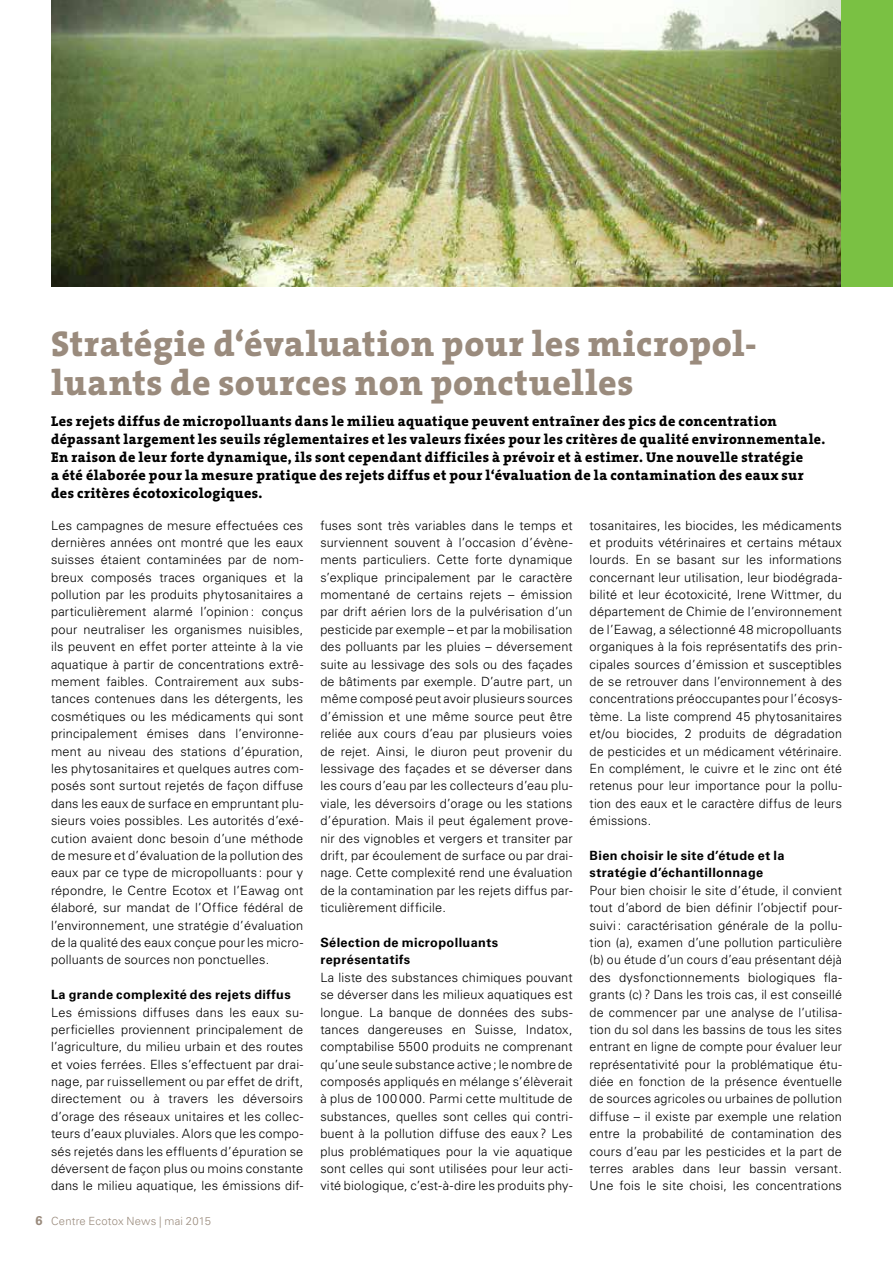
<style>
.page{position:relative;width:893px;height:1263px;background:#fff}
.page>*{position:absolute;margin:0;border:0;box-sizing:border-box;transform-origin:0 0}
.t1{font:800 36px/39px "The Serif";letter-spacing:.015em;color:#9a8b7d}
.t2{font:800 14.25px/18px "The Serif";letter-spacing:.03em;color:#000}
.t3{font:300 12.75px/17.4px "Univers LT";letter-spacing:.015em;color:#000;text-align:justify}
.t4{font:700 12.75px/17.4px "Univers LT";letter-spacing:.03em;color:#000}
.t5{font:300 11.25px "Univers LT";letter-spacing:.015em;color:#9a8b7d}
.s1{font-weight:700;font-size:12.75px}
</style>
<div class="page">
<img style="left:51px;top:0;width:791px;height:286px">
<div style="left:842px;top:0;width:51px;height:286px;background:#7ac143"></div>
<h1 class="t1" style="left:51px;top:324px;width:707px">Stratégie d‘évaluation pour les micropol&shy;luants de sources non ponctuelles</h1>
<p class="t2" style="left:51px;top:412px;width:776px">Les rejets diffus de micropolluants dans le milieu aquatique peuvent entraîner des pics de concentration dépassant largement les seuils réglementaires et les valeurs fixées pour les critères de qualité environnementale.<br>En raison de leur forte dynamique, ils sont cependant difficiles à prévoir et à estimer. Une nouvelle stratégie<br>a été élaborée pour la mesure pratique des rejets diffus et pour l‘évaluation de la contamination des eaux sur des critères écotoxicologiques.</p>
<p class="t3" style="left:51px;top:516px;width:254px">Les campagnes de mesure effectuées ces dernières années ont montré que les eaux suisses étaient contaminées par de nom&shy;breux composés traces organiques et la pollution par les produits phytosanitaires a particulièrement alarmé l’opinion : conçus pour neutraliser les organismes nuisibles, ils peuvent en effet porter atteinte à la vie aquatique à partir de concentrations extrê&shy;mement faibles. Contrairement aux subs&shy;tances contenues dans les détergents, les cosmétiques ou les médicaments qui sont principalement émises dans l’environne&shy;ment au niveau des stations d’épuration, les phytosanitaires et quelques autres com&shy;posés sont surtout rejetés de façon diffuse dans les eaux de surface en empruntant plu&shy;sieurs voies possibles. Les autorités d’exé&shy;cution avaient donc besoin d’une méthode de mesure et d’évaluation de la pollution des eaux par ce type de micropolluants : pour y répondre, le Centre Ecotox et l’Eawag ont élaboré, sur mandat de l’Office fédéral de l’environnement, une stratégie d’évaluation de la qualité des eaux conçue pour les micro&shy;polluants de sources non ponctuelles.</p>
<p class="t4" style="left:51px;top:986px;width:241px">La grande complexité des rejets diffus</p>
<p class="t3" style="left:51px;top:1003px;width:254px">Les émissions diffuses dans les eaux su&shy;perficielles proviennent principalement de l’agriculture, du milieu urbain et des routes et voies ferrées. Elles s’effectuent par drai&shy;nage, par ruissellement ou par effet de drift, directement ou à travers les déversoirs d’orage des réseaux unitaires et les collec&shy;teurs d’eaux pluviales. Alors que les compo&shy;sés rejetés dans les effluents d’épuration se déversent de façon plus ou moins constante dans le milieu aquatique, les émissions dif-</p>
<p class="t5" style="left:35px;top:1214px;width:177px"><span class="s1">6</span> Centre Ecotox News | mai 2015</p>
<p class="t3" style="left:320px;top:516px;width:254px">fuses sont très variables dans le temps et surviennent souvent à l’occasion d’évène&shy;ments particuliers. Cette forte dynamique s’explique principalement par le caractère momentané de certains rejets – émission par drift aérien lors de la pulvérisation d’un pesticide par exemple – et par la mobilisation des polluants par les pluies – déversement suite au lessivage des sols ou des façades de bâtiments par exemple. D’autre part, un même composé peut avoir plusieurs sources d’émission et une même source peut être reliée aux cours d’eau par plusieurs voies de rejet. Ainsi, le diuron peut provenir du lessivage des façades et se déverser dans les cours d’eau par les collecteurs d’eau plu&shy;viale, les déversoirs d’orage ou les stations d’épuration. Mais il peut également prove&shy;nir des vignobles et vergers et transiter par drift, par écoulement de surface ou par drai&shy;nage. Cette complexité rend une évaluation de la contamination par les rejets diffus par&shy;ticulièrement difficile.</p>
<p class="t4" style="left:320px;top:934px;width:179px">Sélection de micropolluants représentatifs</p>
<p class="t3" style="left:320px;top:968px;width:254px">La liste des substances chimiques pouvant se déverser dans les milieux aquatiques est longue. La banque de données des subs&shy;tances dangereuses en Suisse, Indatox, comptabilise 5500 produits ne comprenant qu’une seule substance active ; le nombre de composés appliqués en mélange s’élèverait à plus de 100 000. Parmi cette multitude de substances, quelles sont celles qui contri&shy;buent à la pollution diffuse des eaux ? Les plus problématiques pour la vie aquatique sont celles qui sont utilisées pour leur acti&shy;vité biologique, c’est-à-dire les produits phy-</p>
<p class="t3" style="left:590px;top:516px;width:254px">tosanitaires, les biocides, les médicaments et produits vétérinaires et certains métaux lourds. En se basant sur les informations concernant leur utilisation, leur biodégrada&shy;bilité et leur écotoxicité, Irene Wittmer, du département de Chimie de l’environnement de l’Eawag, a sélectionné 48 micropolluants organiques à la fois représentatifs des prin&shy;cipales sources d’émission et susceptibles de se retrouver dans l’environnement à des concentrations préoccupantes pour l’écosys&shy;tème. La liste comprend 45 phytosanitaires et/ou biocides, 2 produits de dégradation de pesticides et un médicament vétérinaire.<br>En complément, le cuivre et le zinc ont été retenus pour leur importance pour la pollu&shy;tion des eaux et le caractère diffus de leurs émissions.</p>
<p class="t4" style="left:590px;top:847px;width:196px">Bien choisir le site d’étude et la stratégie d’échantillonnage</p>
<p class="t3" style="left:590px;top:881px;width:254px">Pour bien choisir le site d’étude, il convient tout d’abord de bien définir l’objectif pour&shy;suivi : caractérisation générale de la pollu&shy;tion (a), examen d’une pollution particulière (b) ou étude d’un cours d’eau présentant déjà des dysfonctionnements biologiques fla&shy;grants (c) ? Dans les trois cas, il est conseillé de commencer par une analyse de l’utilisa&shy;tion du sol dans les bassins de tous les sites entrant en ligne de compte pour évaluer leur représentativité pour la problématique étu&shy;diée en fonction de la présence éventuelle de sources agricoles ou urbaines de pollution diffuse – il existe par exemple une relation entre la probabilité de contamination des cours d’eau par les pesticides et la part de terres arables dans leur bassin versant.<br>Une fois le site choisi, les concentrations</p>
</div>
